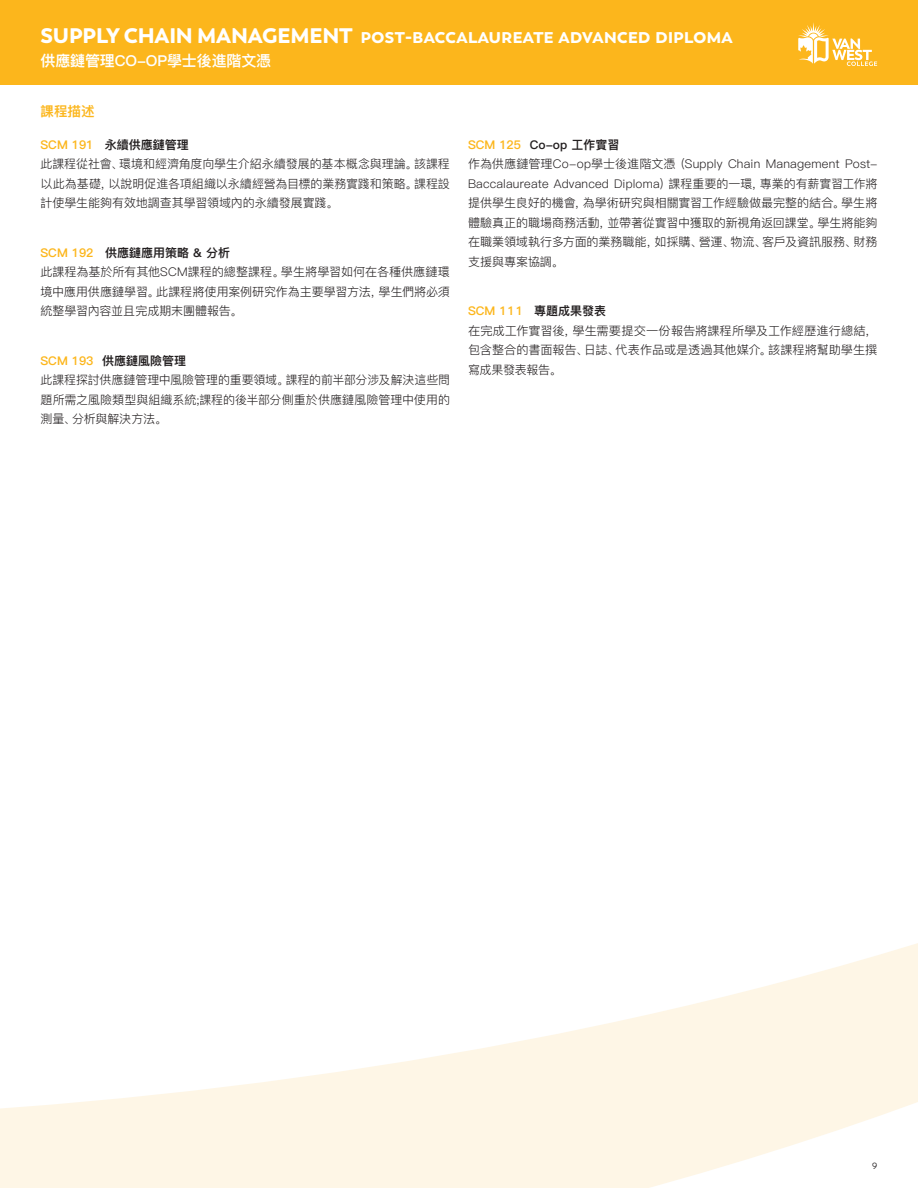
<style>
.page{position:relative;width:918px;height:1188px;background:#fff}
.page>*{position:absolute;margin:0;border:0;box-sizing:border-box;transform-origin:0 0}
.t1{font:700 21px "Boston";letter-spacing:-.01em;color:#fff}
.t2{font:15px "Ping Fang SC Heavy";letter-spacing:-.01em;color:#fff}
.t3{font:13.5px "Ping Fang SC Heavy";color:#fcb61c}
.t4{font:12px/19.5px "Ping Fang SC Regular";letter-spacing:-.005em;color:#231f20;text-align:justify}
.t5{font:12px "Ping Fang SC Heavy";color:#231f20}
.t6{font:12px "Ping Fang SC Heavy";color:#fcb61c}
.t7{font:9px "Boston";color:#231f20}
.s1{font-weight:900}
.s2{font-style:inherit}
.s3{color:#fcb61c}
.s4{color:#231f20}
</style>
<div class="page">
<svg style="left:0;top:943px;width:918px;height:245px;fill:#fef6e6"></svg>
<div style="left:0;top:0;width:918px;height:85px;background:#fcb61c"></div>
<svg style="left:798px;top:22px;width:79px;height:44px"></svg>
<h1 class="t1" style="left:40px;top:23px;width:694px"><span class="s1">SUPPLY CHAIN MANAGEMENT</span> post-baccalaureate advanced diploma</h1>
<p class="t2" style="left:40px;top:52px;width:232px">供應鏈管理<span class="s2">CO-OP</span>學士後進階文憑</p>
<p class="t3" style="left:40px;top:104px;width:55px">課程描述</p>
<p class="t5" style="left:40px;top:137px;width:150px"><span class="s3">SCM 191</span> 永續供應鏈管理</p>
<p class="t4" style="left:40px;top:154px;width:411px">此課程從社會、環境和經濟角度向學生介紹永續發展的基本概念與理論。該課程以此為基礎，以說明促進各項組織以永續經營為目標的業務實踐和策略。課程設計使學生能夠有效地調查其學習領域內的永續發展實踐。</p>
<p class="t5" style="left:40px;top:245px;width:191px"><span class="s3">SCM 192</span> 供應鏈應用策略 &amp; 分析</p>
<p class="t4" style="left:40px;top:262px;width:411px">此課程為基於所有其他SCM課程的總整課程。學生將學習如何在各種供應鏈環境中應用供應鏈學習。此課程將使用案例研究作為主要學習方法，學生們將必須統整學習內容並且完成期末團體報告。</p>
<p class="t5" style="left:40px;top:353px;width:147px"><span class="s3">SCM 193</span> 供應鏈風險管理</p>
<p class="t4" style="left:40px;top:370px;width:411px">此課程探討供應鏈管理中風險管理的重要領域。課程的前半部分涉及解決這些問題所需之風險類型與組織系統;課程的後半部分側重於供應鏈風險管理中使用的測量、分析與解決方法。</p>
<p class="t5" style="left:468px;top:137px;width:153px"><span class="s3">SCM 125</span> Co-op 工作實習</p>
<p class="t4" style="left:468px;top:154px;width:411px">作為供應鏈管理Co-op學士後進階文憑 (Supply Chain Management Post-Baccalaureate Advanced Diploma) 課程重要的一環，專業的有薪實習工作將提供學生良好的機會，為學術研究與相關實習工作經驗做最完整的結合。學生將體驗真正的職場商務活動，並帶著從實習中獲取的新視角返回課堂。學生將能夠在職業領域執行多方面的業務職能，如採購、營運、物流、客戶及資訊服務、財務支援與專案協調。</p>
<p class="t6" style="left:468px;top:304px;width:140px">SCM 111 <span class="s4">專題成果發表</span></p>
<p class="t4" style="left:468px;top:321px;width:411px">在完成工作實習後，學生需要提交一份報告將課程所學及工作經歷進行總結，包含整合的書面報告、日誌、代表作品或是透過其他媒介。該課程將幫助學生撰寫成果發表報告。</p>
<p class="t7" style="left:872px;top:1160px;width:7px">9</p>
</div>
